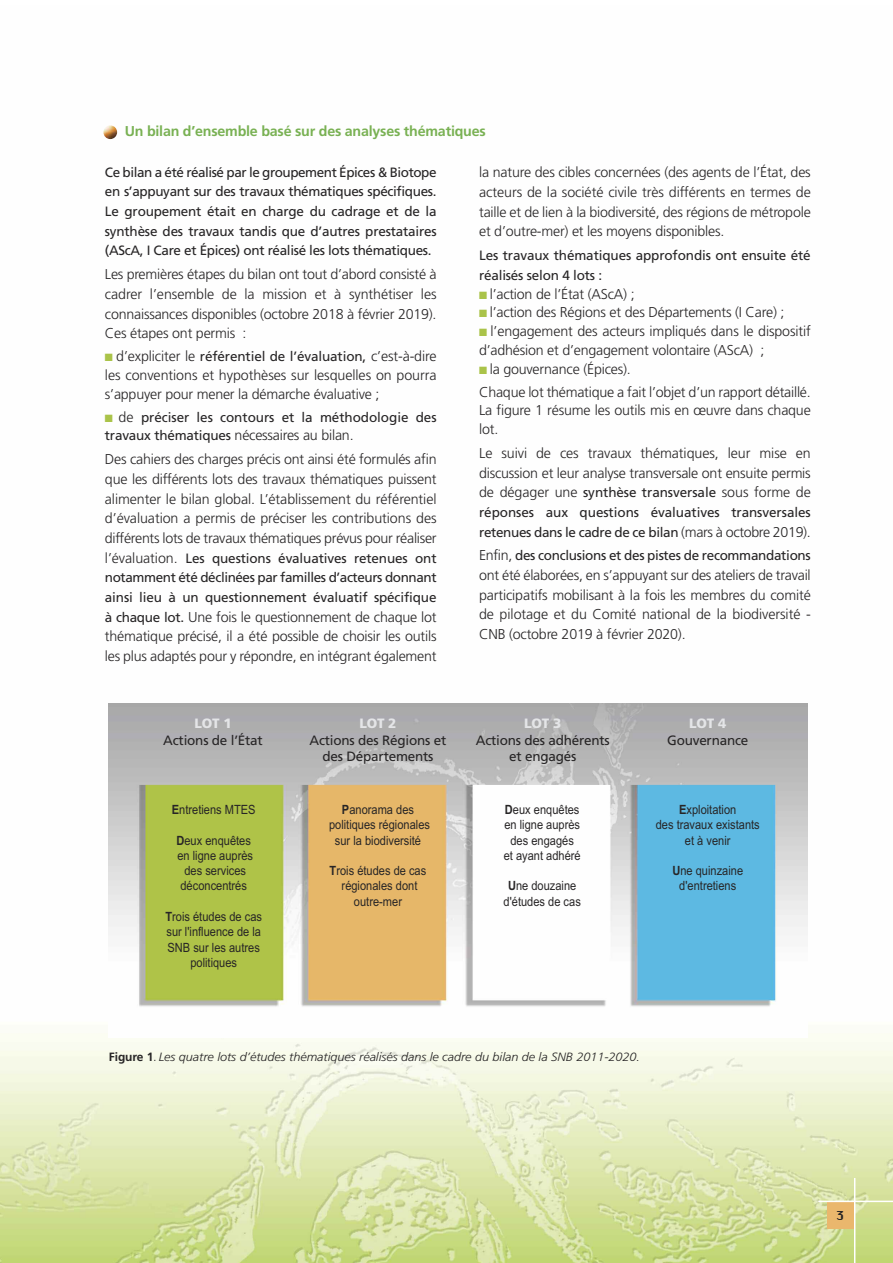
<style>
.page{position:relative;width:893px;height:1263px;background:#fff}
.page>*{position:absolute;margin:0;border:0;box-sizing:border-box;transform-origin:0 0}
.t1{font:300 14.25px/19.6px "Frutiger";letter-spacing:-.015em;color:#272526;text-align:justify}
.t2{font:700 14.25px "Frutiger";letter-spacing:-.015em;color:#79b153}
.t3{font:13.5px/19.6px "Frutiger";letter-spacing:-.015em;color:#272526;text-align:justify}
.t4{font:900 13.5px "Frutiger";letter-spacing:-.015em;color:#e4e5e7}
.t5{font:12.75px/15.3px "Arial Narrow";color:#272526;text-align:center;scale:1.06 1}
.t6{font:italic 300 12px "Frutiger";letter-spacing:-.005em;color:#272526;scale:1.06 1}
.t7{font:12px "Chicago FLF";color:#272526}
.s1{color:#aac349}
.s2{font-weight:400;font-size:13.5px}
.s3{font-weight:300;font-size:14.25px}
.s4{font-weight:700}
.s5{font-weight:700;font-style:normal}
.s6{font-style:normal;font-stretch:condensed}
</style>
<div class="page">
<img style="left:0;top:126px;width:893px;height:1137px">
<div style="left:828px;top:1202px;width:26px;height:26px;background:#eab76d"></div>
<hr style="left:854px;top:1178px;width:1px;height:85px;background:#fff">
<hr style="left:818px;top:1200px;width:75px;height:2px;background:#fff">
<img style="left:103px;top:125px;width:14px;height:14px;border-radius:50%">
<img style="left:108px;top:703px;width:699px;height:334px">
<p class="t2" style="left:125px;top:125px;width:363px">Un bilan d’ensemble basé sur des analyses thématiques</p>
<p class="t3" style="left:105px;top:163px;width:333px">Ce bilan a été réalisé par le groupement Épices &amp; Biotope en s’appuyant sur des travaux thématiques spécifiques.<br>Le groupement était en charge du cadrage et de la synthèse des travaux tandis que d’autres prestataires (AScA, I Care et Épices) ont réalisé les lots thématiques.</p>
<p class="t1" style="left:105px;top:266px;width:333px">Les premières étapes du bilan ont tout d’abord consisté à cadrer l’ensemble de la mission et à synthétiser les connaissances disponibles (octobre 2018 à février 2019).<br>Ces étapes ont permis :</p>
<p class="t1" style="left:105px;top:348px;width:333px;line-height:18.8px"><span class="s1">■</span> d’expliciter le <span class="s2">référentiel de l’évaluation,</span> c’est-à-dire les conventions et hypothèses sur lesquelles on pourra s’appuyer pour mener la démarche évaluative ;</p>
<p class="t3" style="left:105px;top:408px;width:333px"><span class="s1">■</span> <span class="s3">de</span> préciser les contours et la méthodologie des</p>
<p class="t1" style="left:105px;top:425px;width:333px;line-height:23.9px"><span class="s2">travaux thématiques</span> nécessaires au bilan.<br>Des cahiers des charges précis ont ainsi été formulés afin</p>
<p class="t1" style="left:105px;top:470px;width:333px">que les différents lots des travaux thématiques puissent alimenter le bilan global. L’établissement du référentiel d’évaluation a permis de préciser les contributions des différents lots de travaux thématiques prévus pour réaliser</p>
<p class="t3" style="left:105px;top:549px;width:333px"><span class="s3">l’évaluation.</span> Les questions évaluatives retenues ont notamment été déclinées par familles d’acteurs donnant ainsi lieu à un questionnement évaluatif spécifique</p>
<p class="t1" style="left:105px;top:608px;width:333px"><span class="s2">à chaque lot.</span> Une fois le questionnement de chaque lot thématique précisé, il a été possible de choisir les outils les plus adaptés pour y répondre, en intégrant également</p>
<p class="t1" style="left:479px;top:164px;width:333px">la nature des cibles concernées (des agents de l’État, des acteurs de la société civile très différents en termes de taille et de lien à la biodiversité, des régions de métropole et d’outre-mer) et les moyens disponibles.</p>
<p class="t3" style="left:479px;top:247px;width:333px">Les travaux thématiques approfondis ont ensuite été réalisés selon 4 lots :</p>
<p class="t1" style="left:479px;top:285px;width:157px"><span class="s1">■</span> l’action de l’État (AScA) ;</p>
<p class="t1" style="left:479px;top:304px;width:307px"><span class="s1">■</span> l’action des Régions et des Départements (I Care) ;</p>
<p class="t1" style="left:479px;top:323px;width:333px;line-height:18.8px"><span class="s1">■</span> l’engagement des acteurs impliqués dans le dispositif d’adhésion et d’engagement volontaire (AScA) ;</p>
<p class="t1" style="left:479px;top:358px;width:333px;line-height:23px"><span class="s1">■</span> la gouvernance (Épices).<br>Chaque lot thématique a fait l’objet d’un rapport détaillé.</p>
<p class="t1" style="left:479px;top:402px;width:333px;line-height:18.8px">La figure 1 résume les outils mis en œuvre dans chaque lot.</p>
<p class="t1" style="left:479px;top:444px;width:333px">Le suivi de ces travaux thématiques, leur mise en discussion et leur analyse transversale ont ensuite permis de dégager une <span class="s2">synthèse transversale</span> sous forme de</p>
<p class="t3" style="left:479px;top:503px;width:333px">réponses aux questions évaluatives transversales retenues dans le cadre de ce bilan <span class="s3">(mars à octobre 2019).</span></p>
<p class="t3" style="left:479px;top:547px;width:333px"><span class="s3">Enfin,</span> des conclusions et des pistes de recommandations</p>
<p class="t1" style="left:479px;top:566px;width:333px">ont été élaborées, en s’appuyant sur des ateliers de travail participatifs mobilisant à la fois les membres du comité de pilotage et du Comité national de la biodiversité - CNB (octobre 2019 à février 2020).</p>
<p class="t4" style="left:195px;top:718px;width:39px">LOT 1</p>
<p class="t3" style="left:163px;top:731px;width:101px">Actions de l’État</p>
<p class="t5" style="left:172px;top:802px;width:81px"><span class="s4">E</span>ntretiens MTES</p>
<p class="t5" style="left:176px;top:832px;width:74px"><span class="s4">D</span>eux enquêtes en ligne auprès des services déconcentrés</p>
<p class="t5" style="left:165px;top:909px;width:93px"><span class="s4">T</span>rois études de cas sur l'influence de la<br>SNB sur les autres politiques</p>
<p class="t4" style="left:359px;top:718px;width:39px">LOT 2</p>
<p class="t3" style="left:310px;top:733px;width:138px;line-height:16.2px;text-align:center">Actions des Régions et des Départements</p>
<p class="t5" style="left:329px;top:802px;width:97px"><span class="s4">P</span>anorama des politiques régionales sur la biodiversité</p>
<p class="t5" style="left:330px;top:863px;width:93px"><span class="s4">T</span>rois études de cas régionales dont outre-mer</p>
<p class="t4" style="left:524px;top:718px;width:39px">LOT 3</p>
<p class="t3" style="left:476px;top:733px;width:135px;line-height:16.2px;text-align:center">Actions des adhérents et engagés</p>
<p class="t5" style="left:504px;top:802px;width:74px"><span class="s4">D</span>eux enquêtes en ligne auprès des engagés<br>et ayant adhéré</p>
<p class="t5" style="left:504px;top:878px;width:74px"><span class="s4">U</span>ne douzaine d'études de cas</p>
<p class="t4" style="left:689px;top:718px;width:39px">LOT 4</p>
<p class="t3" style="left:667px;top:731px;width:83px">Gouvernance</p>
<p class="t5" style="left:656px;top:802px;width:100px"><span class="s4">E</span>xploitation<br>des travaux existants et à venir</p>
<p class="t5" style="left:672px;top:863px;width:68px"><span class="s4">U</span>ne quinzaine d'entretiens</p>
<p class="t6" style="left:109px;top:1052px;width:503px"><span class="s5">Figure 1</span><span class="s6">.</span> Les quatre lots d’études thématiques réalisés dans le cadre du bilan de la SNB 2011-2020.</p>
<p class="t7" style="left:836px;top:1208px;width:9px">3</p>
</div>
